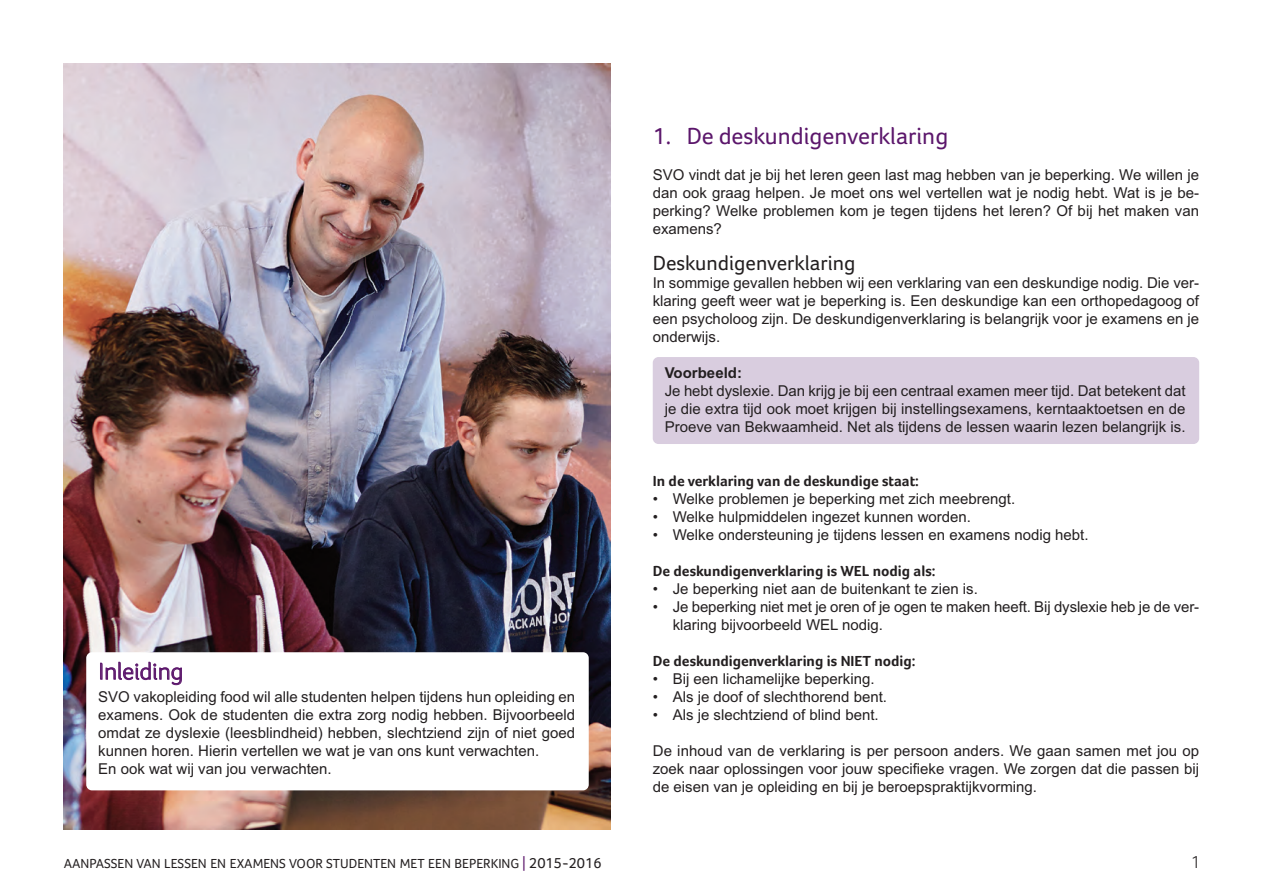
<style>
.page{position:relative;width:1263px;height:893px;background:#fff}
.page>*{position:absolute;margin:0;border:0;box-sizing:border-box;transform-origin:0 0}
.t1{font:24px "Foco";color:#5b166b}
.t2{font:300 24px "Foco";letter-spacing:-.005em;color:#5b166b}
.t3{font:21px "Foco";color:#231f20}
.t4{font:300 18px "Foco";color:#231f20}
.t5{font:15px/18px "Arial";color:#231f20;text-align:justify}
.t6{font:700 15px "Foco";color:#231f20}
.t7{font:700 15px "Arial";color:#231f20}
.t8{font:13.5px "Foco";color:#231f20}
.s1{font-size:15px;color:#5b166b}
.s2{font-size:15px}
</style>
<div class="page">
<div style="left:653px;top:357px;width:546px;height:87px;background:#d9cddf;border-radius:6px"></div>
<img style="left:64px;top:64px;width:546px;height:765px">
<div style="left:86px;top:652px;width:503px;height:138px;background:#fff;border-radius:6px"></div>
<h1 class="t2" style="left:99px;top:657px;width:86px">Inleiding</h1>
<p class="t5" style="left:98px;top:688px;width:479px;text-align:left">SVO vakopleiding food wil alle studenten helpen tijdens hun opleiding en examens. Ook de studenten die extra zorg nodig hebben. Bijvoorbeeld omdat ze dyslexie (leesblindheid) hebben, slechtziend zijn of niet goed kunnen horen. Hierin vertellen we wat je van ons kunt verwachten.<br>En ook wat wij van jou verwachten.</p>
<h1 class="t1" style="left:653px;top:122px;width:297px">1. De deskundigenverklaring</h1>
<p class="t5" style="left:653px;top:166px;width:548px">SVO vindt dat je bij het leren geen last mag hebben van je beperking. We willen je dan ook graag helpen. Je moet ons wel vertellen wat je nodig hebt. Wat is je be&shy;perking? Welke problemen kom je tegen tijdens het leren? Of bij het maken van examens?</p>
<h2 class="t3" style="left:653px;top:251px;width:204px">Deskundigenverklaring</h2>
<p class="t5" style="left:653px;top:274px;width:548px">In sommige gevallen hebben wij een verklaring van een deskundige nodig. Die ver&shy;klaring geeft weer wat je beperking is. Een deskundige kan een orthopedagoog of een psycholoog zijn. De deskundigenverklaring is belangrijk voor je examens en je onderwijs.</p>
<p class="t7" style="left:665px;top:364px;width:79px">Voorbeeld:</p>
<p class="t5" style="left:665px;top:382px;width:522px">Je hebt dyslexie. Dan krijg je bij een centraal examen meer tijd. Dat betekent dat je die extra tijd ook moet krijgen bij instellingsexamens, kerntaaktoetsen en de Proeve van Bekwaamheid. Net als tijdens de lessen waarin lezen belangrijk is.</p>
<p class="t6" style="left:653px;top:472px;width:268px">In de verklaring van de deskundige staat:</p>
<p class="t5" style="left:653px;top:490px;width:364px">• Welke problemen je beperking met zich meebrengt.</p>
<p class="t5" style="left:653px;top:508px;width:320px">• Welke hulpmiddelen ingezet kunnen worden.</p>
<p class="t5" style="left:653px;top:526px;width:437px">• Welke ondersteuning je tijdens lessen en examens nodig hebt.</p>
<p class="t6" style="left:653px;top:562px;width:284px">De deskundigenverklaring is WEL nodig als:</p>
<p class="t5" style="left:653px;top:580px;width:327px">• Je beperking niet aan de buitenkant te zien is.</p>
<p class="t5" style="left:673px;top:598px;width:528px;text-indent:-20px">• Je beperking niet met je oren of je ogen te maken heeft. Bij dyslexie heb je de ver&shy;klaring bijvoorbeeld WEL nodig.</p>
<p class="t6" style="left:653px;top:652px;width:264px">De deskundigenverklaring is NIET nodig:</p>
<p class="t5" style="left:653px;top:670px;width:223px">• Bij een lichamelijke beperking.</p>
<p class="t5" style="left:653px;top:688px;width:236px">• Als je doof of slechthorend bent.</p>
<p class="t5" style="left:653px;top:706px;width:227px">• Als je slechtziend of blind bent.</p>
<p class="t5" style="left:653px;top:742px;width:548px">De inhoud van de verklaring is per persoon anders. We gaan samen met jou op zoek naar oplossingen voor jouw specifieke vragen. We zorgen dat die passen bij de eisen van je opleiding en bij je beroepspraktijkvorming.</p>
<p class="t8" style="left:64px;top:856px;width:539px">AANPASSEN VAN LESSEN EN EXAMENS VOOR STUDENTEN MET EEN BEPERKING <span class="s1">|</span> <span class="s2">2015-2016</span></p>
<p class="t4" style="left:1191px;top:851px;width:11px">1</p>
</div>
